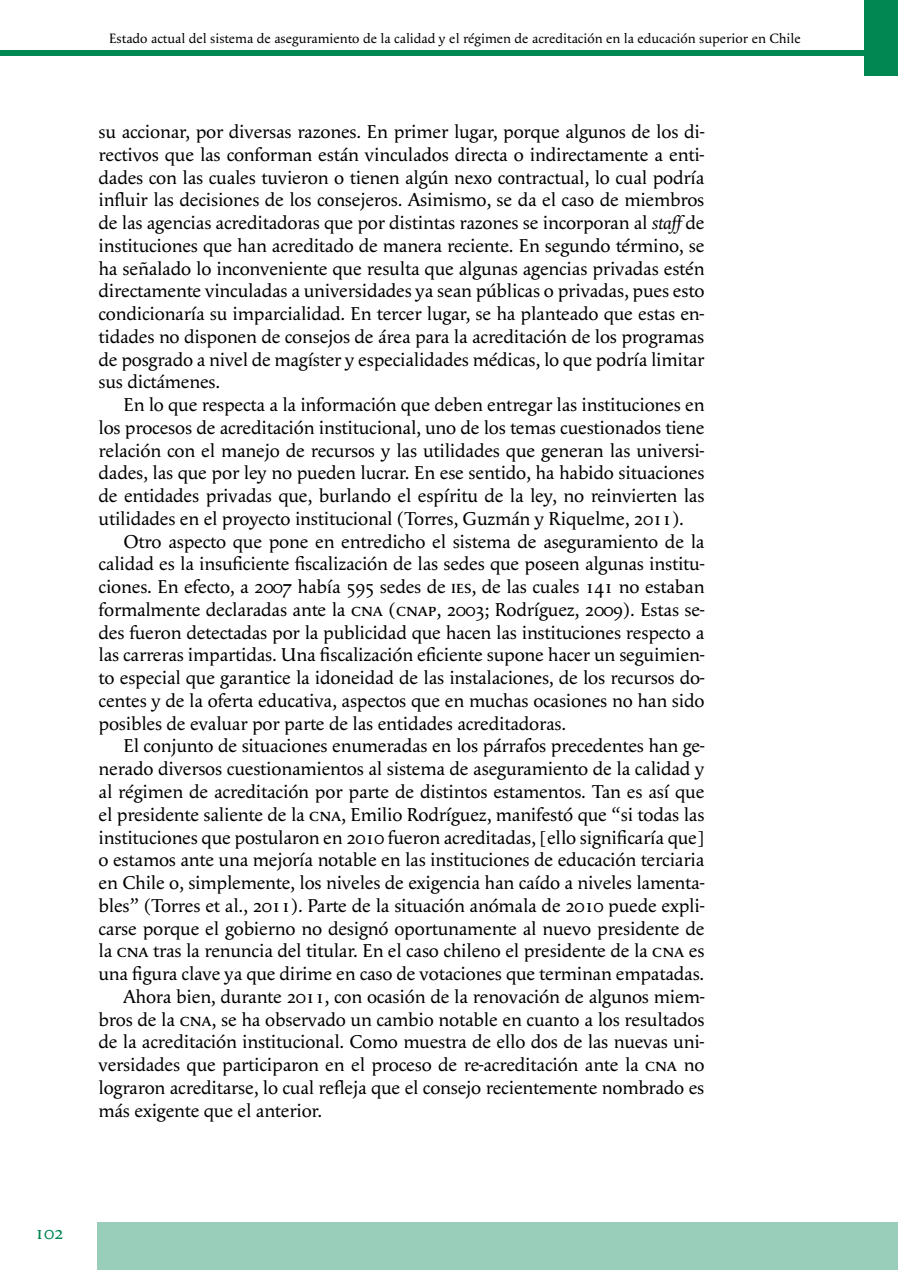
<style>
.page{position:relative;width:898px;height:1270px;background:#fff}
.page>*{position:absolute;margin:0;border:0;box-sizing:border-box;transform-origin:0 0}
.t1{font:19.25px/22.8px "Apolline";letter-spacing:-.01em;color:#000;text-align:justify}
.t2{font:19.25px "Apolline";color:#008752}
.t3{font:14px "Apolline";color:#000}
.s1{font-style:italic}
.s2{font-family:"Apolline Regular SC"}
</style>
<div class="page">
<div style="left:864px;top:0;width:34px;height:75px;background:#008752"></div>
<div style="left:97px;top:1222px;width:801px;height:48px;background:#99cfba"></div>
<div style="left:0;top:51px;width:866px;height:5px;background:#008752"></div>
<p class="t3" style="left:109px;top:30px;width:693px">Estado actual del sistema de aseguramiento de la calidad y el régimen de acreditación en la educación superior en Chile</p>
<p class="t1" style="left:99px;top:120px;width:607px">su accionar, por diversas razones. En primer lugar, porque algunos de los di&shy;rectivos que las conforman están vinculados directa o indirectamente a enti&shy;dades con las cuales tuvieron o tienen algún nexo contractual, lo cual podría influir las decisiones de los consejeros. Asimismo, se da el caso de miembros de las agencias acreditadoras que por distintas razones se incorporan al <span class="s1">staff</span> de instituciones que han acreditado de manera reciente. En segundo término, se ha señalado lo inconveniente que resulta que algunas agencias privadas estén directamente vinculadas a universidades ya sean públicas o privadas, pues esto condicionaría su imparcialidad. En tercer lugar, se ha planteado que estas en&shy;tidades no disponen de consejos de área para la acreditación de los programas de posgrado a nivel de magíster y especialidades médicas, lo que podría limitar sus dictámenes.</p>
<p class="t1" style="left:99px;top:393px;width:607px;text-indent:25px">En lo que respecta a la información que deben entregar las instituciones en los procesos de acreditación institucional, uno de los temas cuestionados tiene relación con el manejo de recursos y las utilidades que generan las universi&shy;dades, las que por ley no pueden lucrar. En ese sentido, ha habido situaciones de entidades privadas que, burlando el espíritu de la ley, no reinvierten las utilidades en el proyecto institucional (Torres, Guzmán y Riquelme, 2011).</p>
<p class="t1" style="left:99px;top:530px;width:607px;text-indent:25px">Otro aspecto que pone en entredicho el sistema de aseguramiento de la calidad es la insuficiente fiscalización de las sedes que poseen algunas institu&shy;ciones. En efecto, a 2007 había 595 sedes de <span class="s2">ies</span>, de las cuales 141 no estaban formalmente declaradas ante la <span class="s2">cna</span> (<span class="s2">cnap</span>, 2003; Rodríguez, 2009). Estas se&shy;des fueron detectadas por la publicidad que hacen las instituciones respecto a las carreras impartidas. Una fiscalización eficiente supone hacer un seguimien&shy;to especial que garantice la idoneidad de las instalaciones, de los recursos do&shy;centes y de la oferta educativa, aspectos que en muchas ocasiones no han sido posibles de evaluar por parte de las entidades acreditadoras.</p>
<p class="t1" style="left:123px;top:735px;width:583px">El conjunto de situaciones enumeradas en los párrafos precedentes han ge-</p>
<p class="t1" style="left:99px;top:758px;width:607px">nerado diversos cuestionamientos al sistema de aseguramiento de la calidad y</p>
<p class="t1" style="left:99px;top:780px;width:607px">al régimen de acreditación por parte de distintos estamentos. Tan es así que</p>
<p class="t1" style="left:99px;top:803px;width:607px">el presidente saliente de la <span class="s2">cna</span>, Emilio Rodríguez, manifestó que “si todas las</p>
<p class="t1" style="left:99px;top:826px;width:607px">instituciones que postularon en 2010 fueron acreditadas, [ello significaría que]</p>
<p class="t1" style="left:99px;top:849px;width:607px">o estamos ante una mejoría notable en las instituciones de educación terciaria</p>
<p class="t1" style="left:99px;top:871px;width:607px">en Chile o, simplemente, los niveles de exigencia han caído a niveles lamenta-</p>
<p class="t1" style="left:99px;top:894px;width:607px">bles” (Torres et al., 2011). Parte de la situación anómala de 2010 puede expli-</p>
<p class="t1" style="left:99px;top:917px;width:607px">carse porque el gobierno no designó oportunamente al nuevo presidente de</p>
<p class="t1" style="left:99px;top:940px;width:607px">la <span class="s2">cna</span> tras la renuncia del titular. En el caso chileno el presidente de la <span class="s2">cna</span> es</p>
<p class="t1" style="left:99px;top:962px;width:607px">una figura clave ya que dirime en caso de votaciones que terminan empatadas.</p>
<p class="t1" style="left:123px;top:985px;width:583px">Ahora bien, durante 2011, con ocasión de la renovación de algunos miem-</p>
<p class="t1" style="left:99px;top:1008px;width:607px">bros de la <span class="s2">cna</span>, se ha observado un cambio notable en cuanto a los resultados</p>
<p class="t1" style="left:99px;top:1031px;width:607px">de la acreditación institucional. Como muestra de ello dos de las nuevas uni-</p>
<p class="t1" style="left:99px;top:1053px;width:607px">versidades que participaron en el proceso de re-acreditación ante la <span class="s2">cna</span> no</p>
<p class="t1" style="left:99px;top:1076px;width:607px">lograron acreditarse, lo cual refleja que el consejo recientemente nombrado es</p>
<p class="t1" style="left:99px;top:1099px;width:225px">más exigente que el anterior.</p>
<p class="t2" style="left:35px;top:1221px;width:30px">102</p>
</div>
